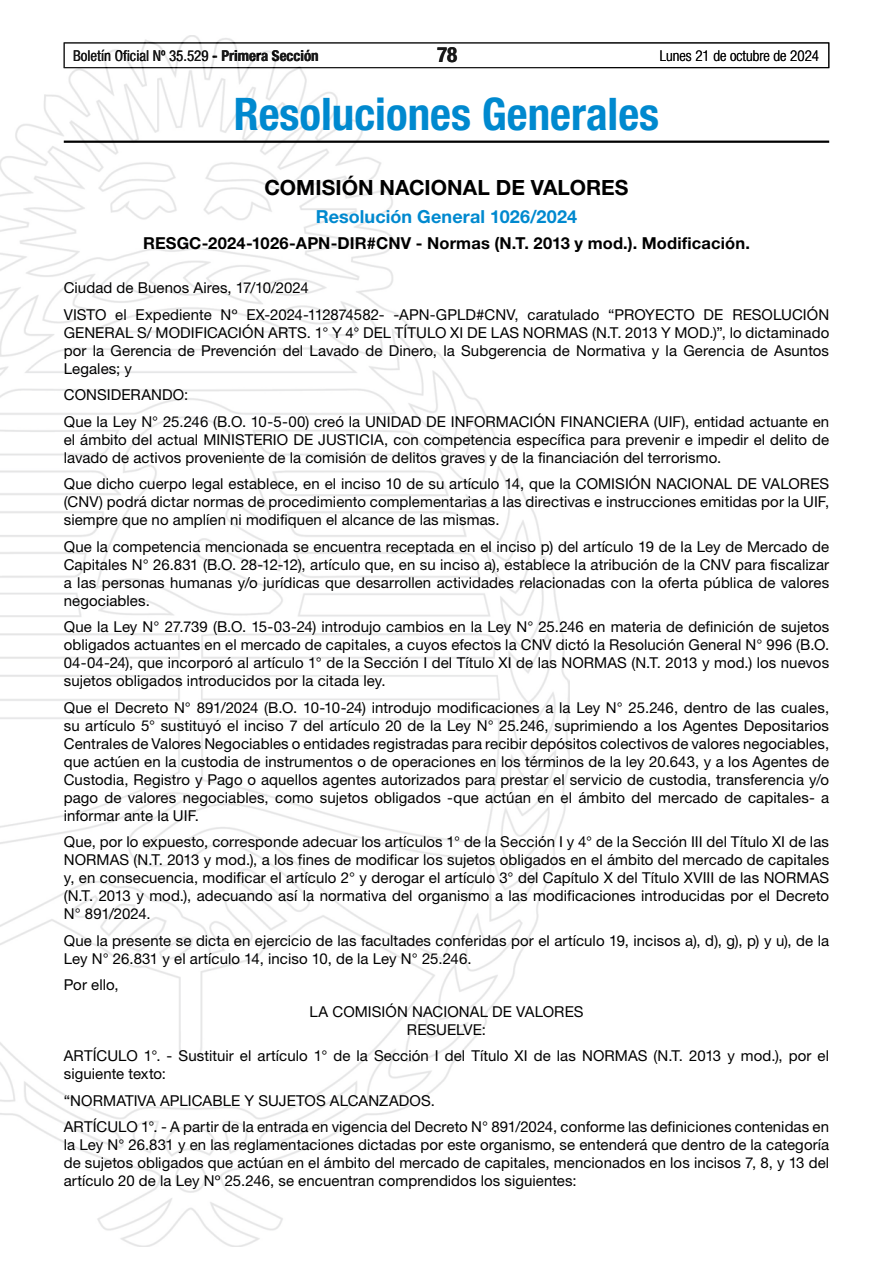
<style>
.page{position:relative;width:893px;height:1263px;background:#fff}
.page>*{position:absolute;margin:0;border:0;box-sizing:border-box;transform-origin:0 0}
.t1{font:700 condensed 45px "Helvetica Neue LT Std";color:#0089cf}
.t2{font:700 21px "Helvetica Neue LT Std";color:#000}
.t3{font:700 condensed 21px "Helvetica Neue LT Std";color:#000}
.t4{font:700 18px "Helvetica Neue LT Std";letter-spacing:.005em;color:#0089cf}
.t5{font:700 16.5px "Helvetica Neue LT Std";letter-spacing:.01em;color:#000}
.t6{font:15px/18px "Helvetica Neue LT Std";letter-spacing:.005em;color:#000;text-align:justify}
.t7{font:condensed 15px "Helvetica Neue LT Std";color:#000}
.t8{font:300 condensed 15px "Helvetica Neue LT Std";color:#000}
.s1{font-weight:700}
</style>
<div class="page">
<div style="left:64px;top:43px;width:765px;height:25px;border:1px solid #000"></div>
<img style="left:0;top:35px;width:569px;height:1211px">
<hr style="left:64px;top:141px;width:765px;height:2px;background:#000">
<p class="t7" style="left:73px;top:47px;width:247px">Boletín Oficial Nº 35.529 <span class="s1">- Primera Sección</span></p>
<h2 class="t3" style="left:437px;top:42px;width:22px">78</h2>
<p class="t8" style="left:660px;top:47px;width:161px">Lunes 21 de octubre de 2024</p>
<h1 class="t1" style="left:234px;top:87px;width:427px">Resoluciones Generales</h1>
<h2 class="t2" style="left:264px;top:174px;width:366px">COMISIÓN NACIONAL DE VALORES</h2>
<p class="t4" style="left:316px;top:205px;width:263px">Resolución General 1026/2024</p>
<p class="t5" style="left:143px;top:233px;width:608px">RESGC-2024-1026-APN-DIR#CNV - Normas (N.T. 2013 y mod.). Modificación.</p>
<p class="t6" style="left:64px;top:274px;width:767px;line-height:26.5px">Ciudad de Buenos Aires, 17/10/2024<br>VISTO el Expediente Nº EX-2024-112874582- -APN-GPLD#CNV, caratulado “PROYECTO DE RESOLUCIÓN</p>
<p class="t6" style="left:64px;top:323px;width:767px">GENERAL S/ MODIFICACIÓN ARTS. 1° Y 4° DEL TÍTULO XI DE LAS NORMAS (N.T. 2013 Y MOD.)”, lo dictaminado por la Gerencia de Prevención del Lavado de Dinero, la Subgerencia de Normativa y la Gerencia de Asuntos Legales; y</p>
<p class="t6" style="left:64px;top:381px;width:767px;line-height:26.5px">CONSIDERANDO:<br>Que la Ley N° 25.246 (B.O. 10-5-00) creó la UNIDAD DE INFORMACIÓN FINANCIERA (UIF), entidad actuante en</p>
<p class="t6" style="left:64px;top:430px;width:767px">el ámbito del actual MINISTERIO DE JUSTICIA, con competencia específica para prevenir e impedir el delito de lavado de activos proveniente de la comisión de delitos graves y de la financiación del terrorismo.</p>
<p class="t6" style="left:64px;top:474px;width:767px">Que dicho cuerpo legal establece, en el inciso 10 de su artículo 14, que la COMISIÓN NACIONAL DE VALORES (CNV) podrá dictar normas de procedimiento complementarias a las directivas e instrucciones emitidas por la UIF, siempre que no amplíen ni modifiquen el alcance de las mismas.</p>
<p class="t6" style="left:64px;top:537px;width:767px">Que la competencia mencionada se encuentra receptada en el inciso p) del artículo 19 de la Ley de Mercado de Capitales N° 26.831 (B.O. 28-12-12), artículo que, en su inciso a), establece la atribución de la CNV para fiscalizar a las personas humanas y/o jurídicas que desarrollen actividades relacionadas con la oferta pública de valores negociables.</p>
<p class="t6" style="left:64px;top:617px;width:767px">Que la Ley N° 27.739 (B.O. 15-03-24) introdujo cambios en la Ley N° 25.246 en materia de definición de sujetos obligados actuantes en el mercado de capitales, a cuyos efectos la CNV dictó la Resolución General N° 996 (B.O.<br>04-04-24), que incorporó al artículo 1° de la Sección I del Título XI de las NORMAS (N.T. 2013 y mod.) los nuevos sujetos obligados introducidos por la citada ley.</p>
<p class="t6" style="left:64px;top:698px;width:767px">Que el Decreto N° 891/2024 (B.O. 10-10-24) introdujo modificaciones a la Ley N° 25.246, dentro de las cuales, su artículo 5° sustituyó el inciso 7 del artículo 20 de la Ley N° 25.246, suprimiendo a los Agentes Depositarios Centrales de Valores Negociables o entidades registradas para recibir depósitos colectivos de valores negociables, que actúen en la custodia de instrumentos o de operaciones en los términos de la ley 20.643, y a los Agentes de Custodia, Registro y Pago o aquellos agentes autorizados para prestar el servicio de custodia, transferencia y/o pago de valores negociables, como sujetos obligados -que actúan en el ámbito del mercado de capitales- a informar ante la UIF.</p>
<p class="t6" style="left:64px;top:832px;width:767px">Que, por lo expuesto, corresponde adecuar los artículos 1° de la Sección I y 4° de la Sección III del Título XI de las NORMAS (N.T. 2013 y mod.), a los fines de modificar los sujetos obligados en el ámbito del mercado de capitales y, en consecuencia, modificar el artículo 2° y derogar el artículo 3° del Capítulo X del Título XVIII de las NORMAS (N.T. 2013 y mod.), adecuando así la normativa del organismo a las modificaciones introducidas por el Decreto N° 891/2024.</p>
<p class="t6" style="left:64px;top:931px;width:767px">Que la presente se dicta en ejercicio de las facultades conferidas por el artículo 19, incisos a), d), g), p) y u), de la<br>Ley N° 26.831 y el artículo 14, inciso 10, de la Ley N° 25.246.</p>
<p class="t6" style="left:64px;top:975px;width:56px">Por ello,</p>
<p class="t6" style="left:310px;top:1002px;width:275px;text-align:center">LA COMISIÓN NACIONAL DE VALORES<br>RESUELVE:</p>
<p class="t6" style="left:64px;top:1046px;width:767px">ARTÍCULO 1°. - Sustituir el artículo 1° de la Sección I del Título XI de las NORMAS (N.T. 2013 y mod.), por el siguiente texto:</p>
<p class="t6" style="left:64px;top:1087px;width:767px;line-height:26.5px">“NORMATIVA APLICABLE Y SUJETOS ALCANZADOS.<br>ARTÍCULO 1°. - A partir de la entrada en vigencia del Decreto N° 891/2024, conforme las definiciones contenidas en</p>
<p class="t6" style="left:64px;top:1135px;width:767px">la Ley N° 26.831 y en las reglamentaciones dictadas por este organismo, se entenderá que dentro de la categoría de sujetos obligados que actúan en el ámbito del mercado de capitales, mencionados en los incisos 7, 8, y 13 del artículo 20 de la Ley Nº 25.246, se encuentran comprendidos los siguientes:</p>
</div>
